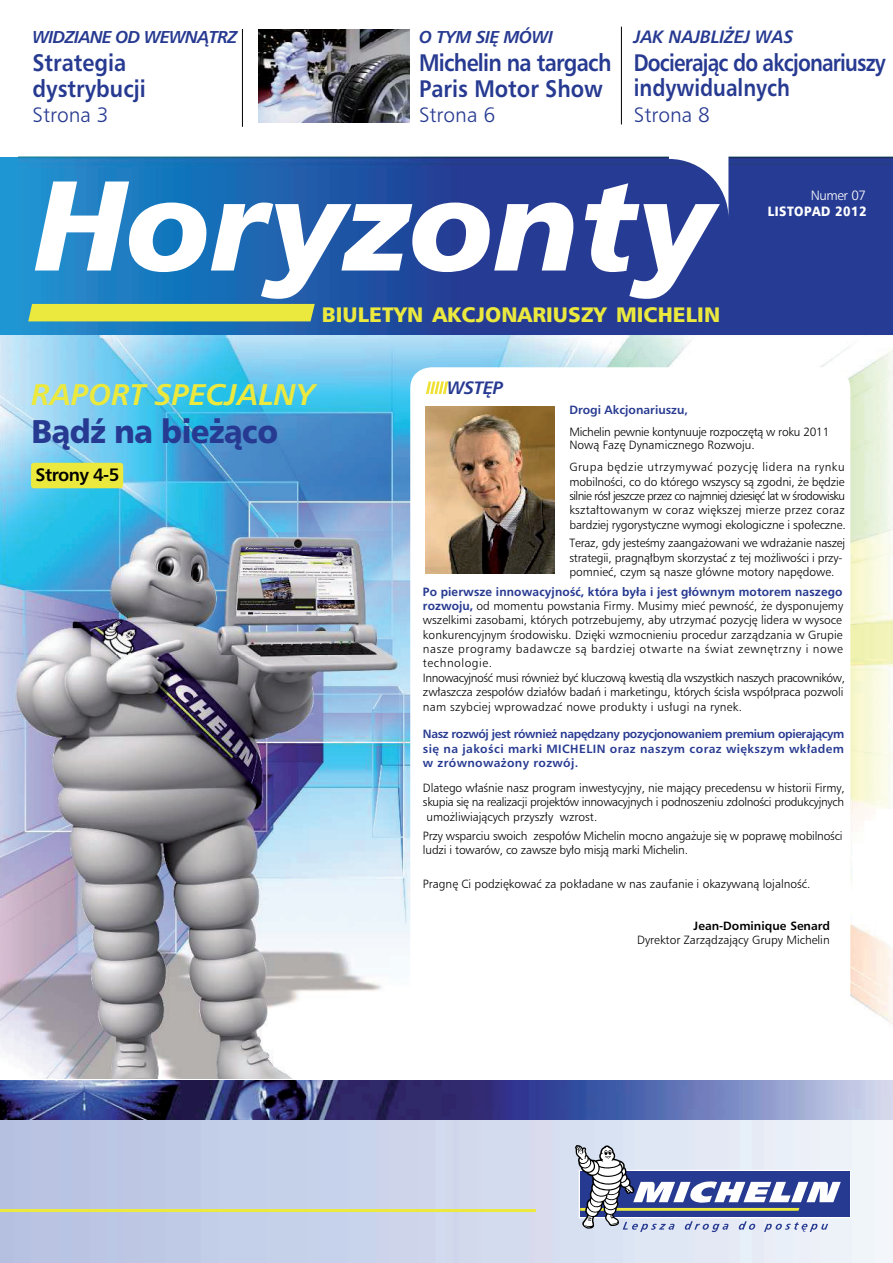
<style>
.page{position:relative;width:893px;height:1263px;background:#fff}
.page>*{position:absolute;margin:0;border:0;box-sizing:border-box;transform-origin:0 0}
.t1{font:italic 900 127.5px "Frutiger CE";color:#fff}
.t2{font:33px "Humnst 777 Blk EU";letter-spacing:-.025em;color:#273a91;scale:.95 1}
.t3{font:italic 700 30px "Humnst 777 EU";color:#ece93e}
.t4{font:700 24px/24.8px "Humnst 777 EU";letter-spacing:-.04em;color:#273a91;scale:.86 1}
.t5{font:700 24px/26px "Humnst 777 EU";letter-spacing:-.035em;color:#273a91;scale:.9 1}
.t6{font:700 24px/26px "Humnst 777 EU";color:#273a91;scale:.9 1}
.t7{font:21px "Humnst 777 Blk EU";color:#ece93e}
.t8{font:21px "Humnst 777 Lt EU";color:#273a91}
.t9{font:italic 700 18px "Humnst 777 EU";letter-spacing:-.01em;color:#273a91;scale:.96 1}
.t10{font:700 18px "Humnst 777 EU";letter-spacing:-.035em;color:#000}
.t11{font:italic 700 18px "Humnst 777 EU";letter-spacing:-.01em;color:#273a91}
.t12{font:italic 700 17.25px "Humnst 777 EU";letter-spacing:-.04em;color:#273a91}
.t13{font:13.5px "Humnst 777 Blk EU";letter-spacing:.04em;color:#fff;scale:.9 1}
.t14{font:13.5px "Humnst 777 Lt EU";letter-spacing:-.035em;color:#fff}
.t15{font:12px/14.4px "Humnst 777 Lt EU";color:#000}
.t16{font:700 12px/14.4px "Humnst 777 EU";letter-spacing:.03em;color:#273a91;text-align:justify}
.t17{font:12px/13.5px "Humnst 777 Lt EU";letter-spacing:-.02em;color:#000}
.t18{font:700 12px "Frutiger CE";letter-spacing:.01em;color:#273a91}
.t19{font:700 12px "Humnst 777 EU";color:#000}
.t20{font:700 12px "Humnst 777 EU";color:#273a91}
.s1{font-family:"Frutiger CE";font-weight:700;color:#273a91}
</style>
<div class="page">
<div style="left:0;top:158px;width:893px;height:179px;background:#1e96d4"></div>
<img style="left:19px;top:157px;width:874px;height:180px">
<svg style="left:669px;top:157px;width:59px;height:61px;background:#5969ac"></svg>
<div style="left:28px;top:304px;width:287px;height:17px;background:#ece93e"></div>
<img style="left:0;top:337px;width:842px;height:318px">
<img style="left:842px;top:347px;width:51px;height:677px">
<img style="left:0;top:655px;width:410px;height:424px">
<svg style="left:0;top:335px;width:19px;height:2px"></svg>
<div style="left:31px;top:463px;width:92px;height:25px;background:#ece93e;border-radius:3px"></div>
<hr style="left:242px;top:29px;width:1px;height:98px;background:#000">
<hr style="left:621px;top:27px;width:1px;height:97px;background:#000">
<img style="left:259px;top:29px;width:150px;height:94px">
<div style="left:410px;top:367px;width:440px;height:688px;background:#fff;border-radius:21px"></div>
<img style="left:425px;top:406px;width:129px;height:167px">
<svg style="left:426px;top:381px;width:22px;height:13px"></svg>
<img style="left:0;top:1120px;width:893px;height:143px">
<hr style="left:0;top:1209px;width:536px;height:2px;background:#ece93e">
<img style="left:0;top:1081px;width:893px;height:39px">
<svg style="left:574px;top:1144px;width:277px;height:88px"></svg>
<h3 class="t12" style="left:33px;top:26px;width:206px">WIDZIANE OD WEWNĄTRZ</h3>
<h3 class="t6" style="left:33px;top:49px;width:128px">Strategia dystrybucji</h3>
<h3 class="t8" style="left:33px;top:102px;width:78px">Strona 3</h3>
<h3 class="t12" style="left:419px;top:26px;width:136px">O TYM SIĘ MÓWI</h3>
<h3 class="t5" style="left:419px;top:49px;width:215px">Michelin na targach<br>Paris Motor Show</h3>
<h3 class="t8" style="left:419px;top:102px;width:78px">Strona 6</h3>
<h3 class="t9" style="left:634px;top:25px;width:168px">JAK NAJBLIŻEJ WAS</h3>
<h3 class="t4" style="left:634px;top:50px;width:294px">Docierając do akcjonariuszy indywidualnych</h3>
<h3 class="t8" style="left:634px;top:102px;width:78px">Strona 8</h3>
<h1 class="t1" style="left:33px;top:150px;width:681px">Horyzonty</h1>
<h3 class="t7" style="left:322px;top:301px;width:400px">BIULETYN AKCJONARIUSZY MICHELIN</h3>
<p class="t14" style="left:811px;top:187px;width:57px">Numer 07</p>
<p class="t13" style="left:768px;top:203px;width:111px">LISTOPAD 2012</p>
<h3 class="t3" style="left:31px;top:375px;width:286px">RAPORT SPECJALNY</h3>
<h2 class="t2" style="left:31px;top:411px;width:261px">Bądź na bieżąco</h2>
<h3 class="t10" style="left:36px;top:463px;width:85px">Strony 4-5</h3>
<h3 class="t11" style="left:447px;top:376px;width:58px">WSTĘP</h3>
<p class="t20" style="left:569px;top:402px;width:120px">Drogi Akcjonariuszu,</p>
<p class="t17" style="left:569px;top:425px;width:262px">Michelin pewnie kontynuuje rozpoczętą w roku 2011<br>Nową Fazę Dynamicznego Rozwoju.</p>
<p class="t15" style="left:569px;top:460px;width:278px;text-align:justify">Grupa będzie utrzymywać pozycję lidera na rynku mobilności, co do którego wszyscy są zgodni, że będzie silnie rósł jeszcze przez co najmniej dziesięć lat w środowisku kształtowanym w coraz większej mierze przez coraz bardziej rygorystyczne wymogi ekologiczne i społeczne.</p>
<p class="t15" style="left:569px;top:536px;width:277px">Teraz, gdy jesteśmy zaangażowani we wdrażanie naszej strategii, pragnąłbym skorzystać z tej możliwości i przy&shy;pomnieć, czym są nasze główne motory napędowe.</p>
<p class="t18" style="left:423px;top:585px;width:421px">Po pierwsze innowacyjnośæ, która by³a i jest g³ównym motorem naszego</p>
<p class="t15" style="left:423px;top:598px;width:424px"><span class="s1">rozwoju,</span> od momentu powstania Firmy. Musimy mieć pewność, że dysponujemy wszelkimi zasobami, których potrzebujemy, aby utrzymać pozycję lidera w wysoce konkurencyjnym środowisku. Dzięki wzmocnieniu procedur zarządzania w Grupie nasze programy badawcze są bardziej otwarte na świat zewnętrzny i nowe technologie.<br>Innowacyjność musi również być kluczową kwestią dla wszystkich naszych pracowników, zwłaszcza zespołów działów badań i marketingu, których ścisła współpraca pozwoli nam szybciej wprowadzać nowe produkty i usługi na rynek.</p>
<p class="t16" style="left:423px;top:727px;width:423px">Nasz rozwój jest również napędzany pozycjonowaniem premium opierającym się na jakości marki MICHELIN oraz naszym coraz większym wkładem w zrównoważony rozwój.</p>
<p class="t15" style="left:423px;top:780px;width:423px;text-align:justify">Dlatego właśnie nasz program inwestycyjny, nie mający precedensu w historii Firmy, skupia się na realizacji projektów innowacyjnych i podnoszeniu zdolności produkcyjnych umożliwiających przyszły wzrost.</p>
<p class="t15" style="left:423px;top:828px;width:421px">Przy wsparciu swoich zespołów Michelin mocno angażuje się w poprawę mobilności ludzi i towarów, co zawsze było misją marki Michelin.</p>
<p class="t15" style="left:423px;top:876px;width:389px">Pragnę Ci podziękować za pokładane w nas zaufanie i okazywaną lojalność.</p>
<p class="t19" style="left:694px;top:919px;width:138px">Jean-Dominique Senard</p>
<p class="t15" style="left:637px;top:932px;width:194px">Dyrektor Zarządzający Grupy Michelin</p>
</div>
